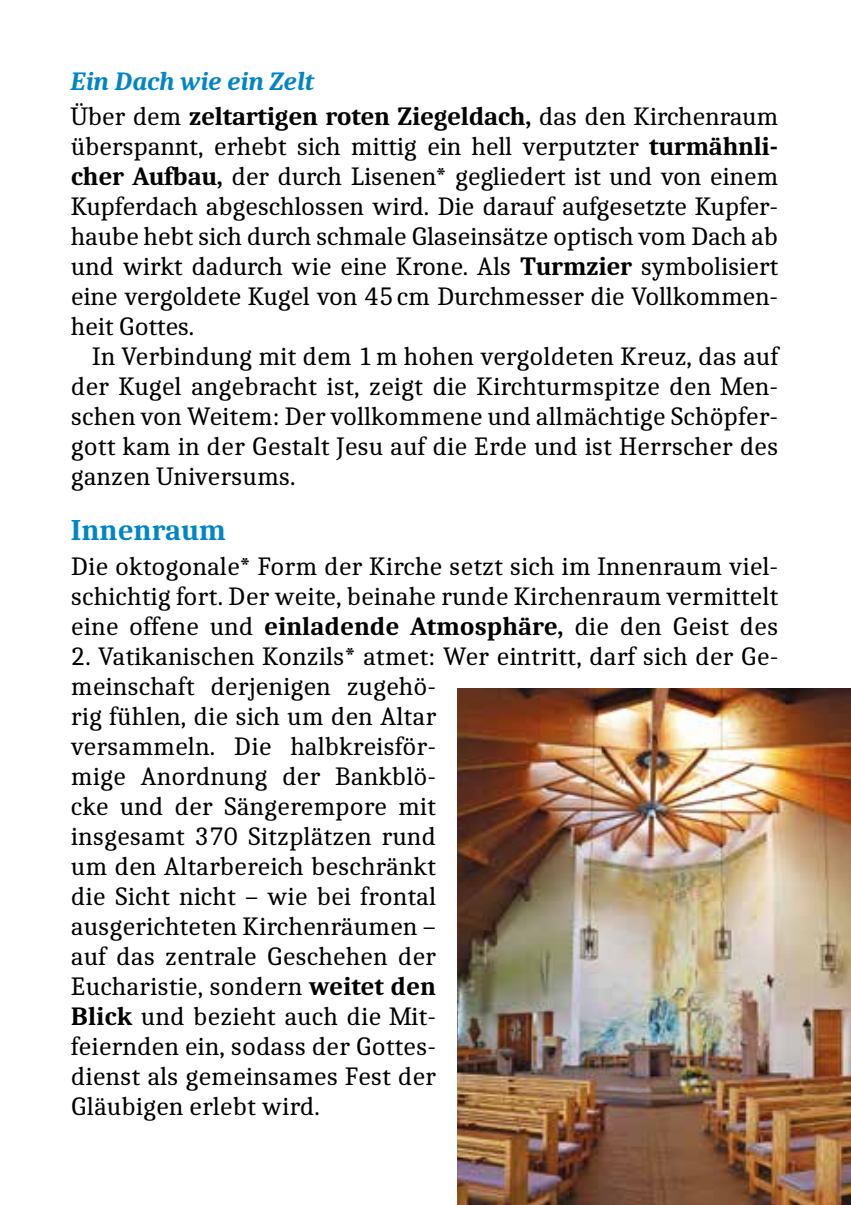
<style>
.page{position:relative;width:851px;height:1205px;background:#fff}
.page>*{position:absolute;margin:0;border:0;box-sizing:border-box;transform-origin:0 0}
.t1{font:700 30px "Caladea";color:#0085c8}
.t2{font:26.25px/30px "Caladea";color:#000;text-align:justify}
.t3{font:700 26.25px/35px "Caladea";letter-spacing:-.01em;color:#000}
.s1{font-style:italic;color:#0085c8}
.s2{font-weight:400}
.s3{font-weight:700}
</style>
<div class="page">
<img style="left:457px;top:688px;width:393px;height:517px">
<p class="t3" style="left:71px;top:62px;width:708px"><span class="s1">Ein Dach wie ein Zelt<br></span><span class="s2">Über dem</span> zeltartigen roten Ziegeldach, <span class="s2">das den Kirchenraum</span></p>
<p class="t2" style="left:71px;top:130px;width:708px">überspannt, erhebt sich mittig ein hell verputzter <span class="s3">turmähnli&shy;cher Aufbau,</span> der durch Lisenen* gegliedert ist und von einem Kupferdach abgeschlossen wird. Die darauf aufgesetzte Kupfer&shy;haube hebt sich durch schmale Glaseinsätze optisch vom Dach ab und wirkt dadurch wie eine Krone. Als <span class="s3">Turmzier</span> symbolisiert eine vergoldete Kugel von 45cm Durchmesser die Vollkommen&shy;heit Gottes.</p>
<p class="t2" style="left:71px;top:340px;width:708px;text-indent:21px">In Verbindung mit dem 1m hohen vergoldeten Kreuz, das auf der Kugel angebracht ist, zeigt die Kirchturmspitze den Men&shy;schen von Weitem: Der vollkommene und allmächtige Schöpfer&shy;gott kam in der Gestalt Jesu auf die Erde und ist Herrscher des ganzen Universums.</p>
<p class="t1" style="left:71px;top:511px;width:156px">Innenraum</p>
<p class="t2" style="left:71px;top:550px;width:708px">Die oktogonale* Form der Kirche setzt sich im Innenraum viel&shy;schichtig fort. Der weite, beinahe runde Kirchenraum vermittelt eine offene und <span class="s3">einladende Atmosphäre,</span> die den Geist des</p>
<p class="t2" style="left:71px;top:640px;width:708px;text-align:left">2. Vatikanischen Konzils* atmet: Wer eintritt, darf sich der Ge&shy;meinschaft derjenigen zugehö-<br>rig fühlen, die sich um den Altar<br>versammeln. Die halbkreisför-<br>mige Anordnung der Bankblö-<br>cke und der Sängerempore mit<br>insgesamt 370 Sitzplätzen rund<br>um den Altarbereich beschränkt<br>die Sicht nicht – wie bei frontal<br>ausgerichteten Kirchenräumen –<br>auf das zentrale Geschehen der<br>Eucharistie, sondern <span class="s3">weitet den<br>Blick</span> und bezieht auch die Mit-<br>feiernden ein, sodass der Gottes-<br>dienst als gemeinsames Fest der<br>Gläubigen erlebt wird.</p>
</div>
